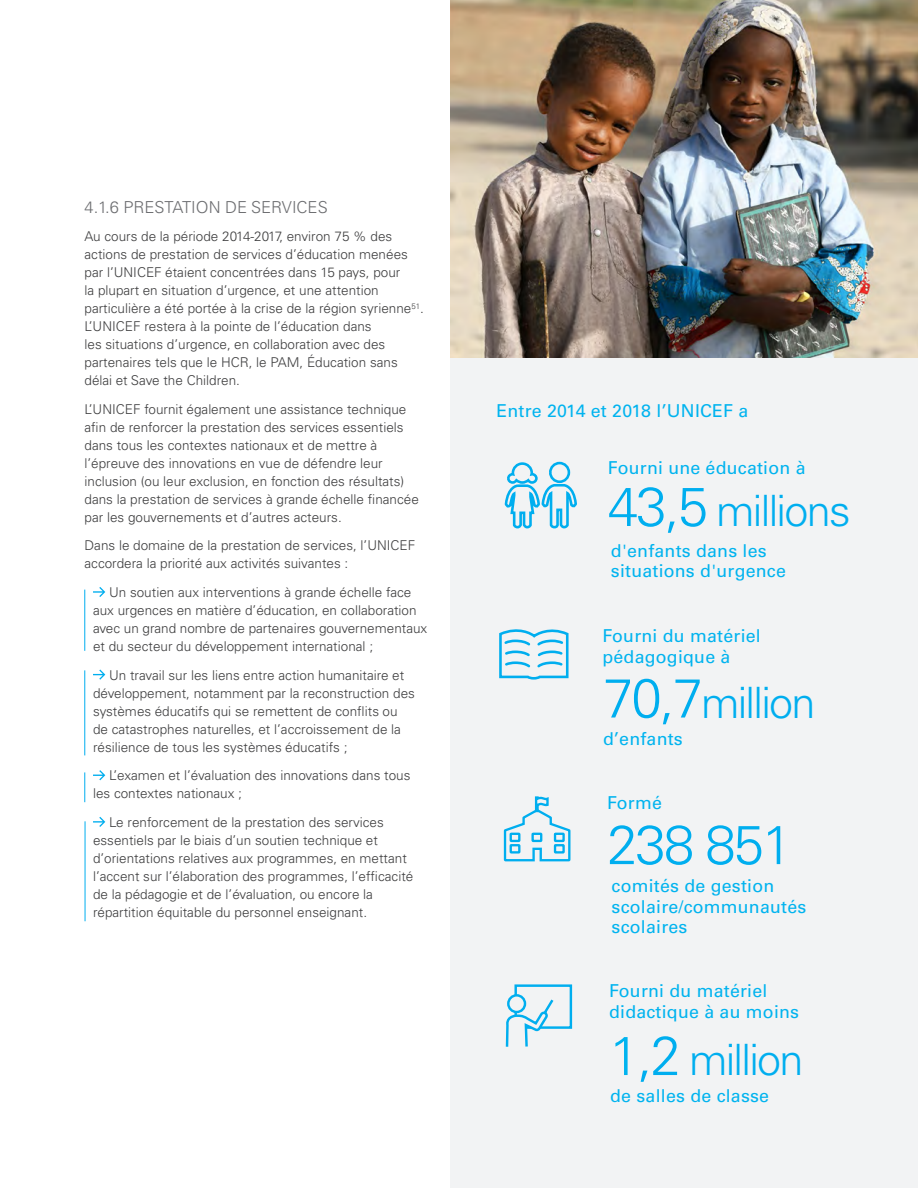
<style>
.page{position:relative;width:918px;height:1188px;background:#fff}
.page>*{position:absolute;margin:0;border:0;box-sizing:border-box;transform-origin:0 0}
.t1{font:300 54.9px "Univers LT Pro 45";letter-spacing:-.04em;color:#00aeef}
.t2{font:300 43.2px "Univers LT Pro 45";letter-spacing:-.04em;color:#00aeef}
.t3{font:17.85px/20.2px "Univers LT Pro 55 Roman";letter-spacing:.01em;color:#00b3ef}
.Title_3{font:300 16.5px "Univers LT Pro 45";color:#6c6d70}
.t4{font:300 13.5px/18px "Univers LT Pro 45";color:#3e3e3f}
.s1{font-size:54.9px}
.s2{font-size:54.9px;color:#00b3ef}
</style>
<div class="page">
<div style="left:450px;top:0;width:468px;height:1188px;background:#f2f3f4"></div>
<svg style="left:504px;top:461px;width:73px;height:68px"></svg>
<img style="left:450px;top:0;width:468px;height:357px">
<svg style="left:503px;top:796px;width:68px;height:66px"></svg>
<svg style="left:499px;top:629px;width:70px;height:51px"></svg>
<svg style="left:93px;top:587px;width:12px;height:10px"></svg>
<svg style="left:93px;top:670px;width:12px;height:10px"></svg>
<svg style="left:93px;top:770px;width:12px;height:10px"></svg>
<svg style="left:93px;top:817px;width:12px;height:10px"></svg>
<hr style="left:85px;top:821px;width:1px;height:100px;background:#00aeef">
<hr style="left:85px;top:590px;width:1px;height:61px;background:#00aeef">
<hr style="left:85px;top:670px;width:1px;height:85px;background:#00aeef">
<hr style="left:85px;top:772px;width:1px;height:30px;background:#00aeef">
<div style="left:514px;top:984px;width:58px;height:45px;background:#f2f3f4;border:2px solid #00aeef"></div>
<svg style="left:505px;top:993px;width:51px;height:54px"></svg>
<p class="Title_3" style="left:85px;top:197px;width:245px">4.1.6 PRESTATION DE SERVICES</p>
<p class="t4" style="left:85px;top:227px;width:341px">Au cours de la période 2014-2017, environ 75 % des actions de prestation de services d’éducation menées par l’UNICEF étaient concentrées dans 15 pays, pour<br>la plupart en situation d’urgence, et une attention particulière a été portée à la crise de la région syrienne<sup>51</sup>.<br>L’UNICEF restera à la pointe de l’éducation dans<br>les situations d’urgence, en collaboration avec des partenaires tels que le HCR, le PAM, Éducation sans délai et Save the Children.</p>
<p class="t4" style="left:85px;top:400px;width:336px">L’UNICEF fournit également une assistance technique afin de renforcer la prestation des services essentiels dans tous les contextes nationaux et de mettre à l’épreuve des innovations en vue de défendre leur inclusion (ou leur exclusion, en fonction des résultats) dans la prestation de services à grande échelle financée par les gouvernements et d’autres acteurs.</p>
<p class="t4" style="left:85px;top:537px;width:332px">Dans le domaine de la prestation de services, l’UNICEF accordera la priorité aux activités suivantes :</p>
<p class="t4" style="left:93px;top:583px;width:336px;text-indent:16px">Un soutien aux interventions à grande échelle face aux urgences en matière d’éducation, en collaboration avec un grand nombre de partenaires gouvernementaux et du secteur du développement international ;</p>
<p class="t4" style="left:93px;top:666px;width:323px;text-indent:16px">Un travail sur les liens entre action humanitaire et développement, notamment par la reconstruction des systèmes éducatifs qui se remettent de conflits ou de catastrophes naturelles, et l’accroissement de la résilience de tous les systèmes éducatifs ;</p>
<p class="t4" style="left:93px;top:767px;width:319px;text-indent:16px">L’examen et l’évaluation des innovations dans tous les contextes nationaux ;</p>
<p class="t4" style="left:93px;top:813px;width:322px;text-indent:16px">Le renforcement de la prestation des services essentiels par le biais d’un soutien technique et d’orientations relatives aux programmes, en mettant l’accent sur l’élaboration des programmes, l’efficacité de la pédagogie et de l’évaluation, ou encore la répartition équitable du personnel enseignant.</p>
<p class="t3" style="left:496px;top:400px;width:254px">Entre 2014 et 2018 l’UNICEF a</p>
<p class="t3" style="left:608px;top:457px;width:199px">Fourni une éducation à</p>
<p class="t2" style="left:608px;top:484px;width:244px"><span class="s1">43,5</span> millions</p>
<p class="t3" style="left:611px;top:540px;width:157px">d'enfants dans les</p>
<p class="t3" style="left:611px;top:561px;width:177px">situations d'urgence</p>
<p class="t3" style="left:602px;top:626px;width:160px">Fourni du matériel</p>
<p class="t3" style="left:602px;top:646px;width:130px">pédagogique à</p>
<p class="t2" style="left:603px;top:676px;width:214px"><span class="s1">70,7</span>million</p>
<p class="t3" style="left:603px;top:729px;width:81px">d’enfants</p>
<p class="t3" style="left:607px;top:793px;width:56px">Formé</p>
<p class="t1" style="left:607px;top:811px;width:187px">238 851</p>
<p class="t3" style="left:612px;top:876px;width:196px">comités de gestion scolaire/communautés scolaires</p>
<p class="t3" style="left:609px;top:981px;width:192px">Fourni du matériel didactique à au moins</p>
<p class="t2" style="left:609px;top:1033px;width:196px"><span class="s2">1</span><span class="s1">,2</span> million</p>
<p class="t3" style="left:610px;top:1085px;width:161px">de salles de classe</p>
</div>
